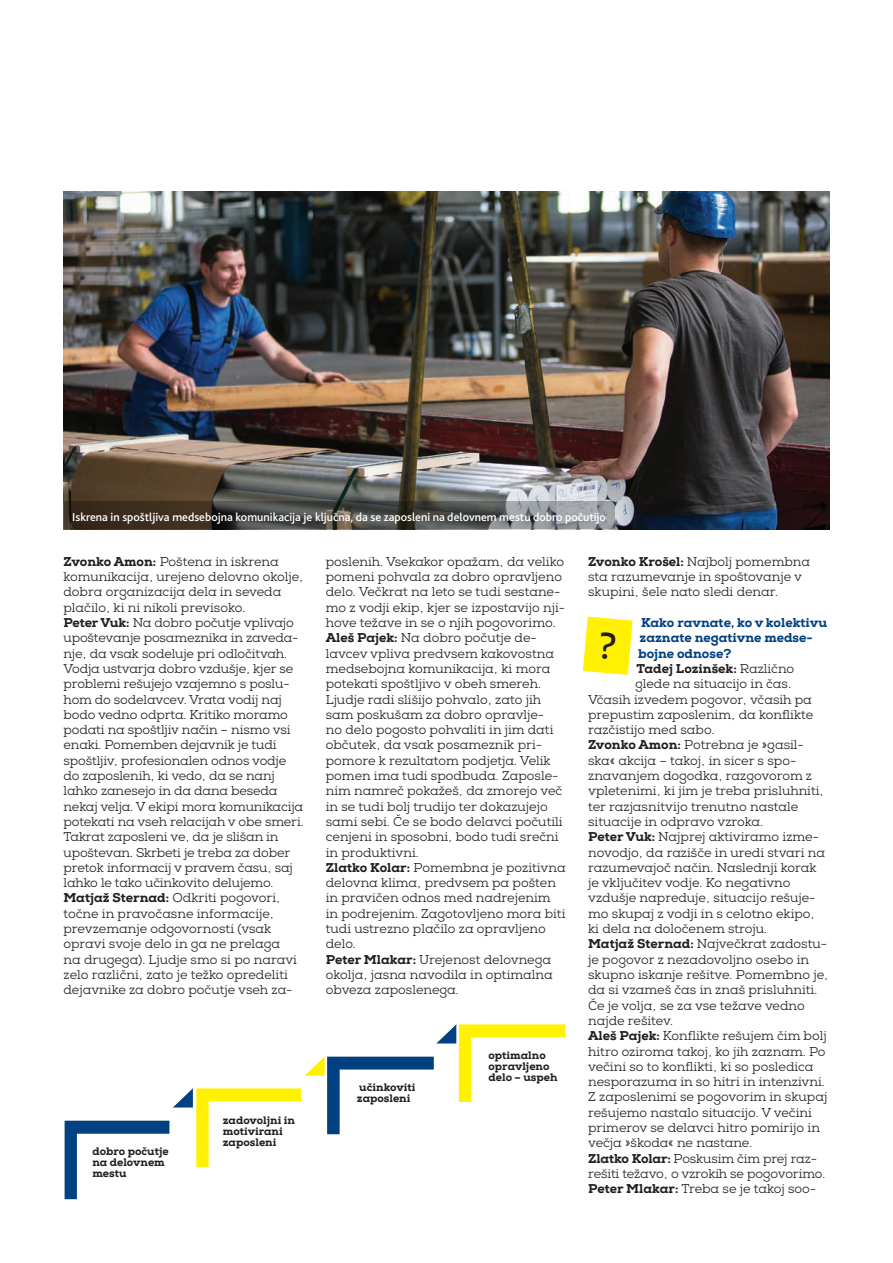
<style>
.page{position:relative;width:893px;height:1263px;background:#fff}
.page>*{position:absolute;margin:0;border:0;box-sizing:border-box;transform-origin:0 0}
.t1{font:12.75px/15.3px "Nexa Slab";color:#231f20}
.t2{font:800 12.75px "Nexa Slab";color:#014081}
.t3{font:800 12.75px "Nexa Slab";color:#231f20}
.t4{font:500 12px "Bliss 2";color:#fff}
.t5{font:800 10.8px/10.8px "Nexa Slab";color:#231f20}
.s1{font-weight:800}
.s2{font-weight:400}
</style>
<div class="page">
<svg style="left:65px;top:1024px;width:500px;height:175px"></svg>
<img style="left:64px;top:191px;width:765px;height:338px">
<svg style="left:64px;top:501px;width:550px;height:28px;background:#53504b"></svg>
<svg style="left:583px;top:617px;width:50px;height:58px;background:#fff327"></svg>
<p class="t4" style="left:72px;top:509px;width:535px">Iskrena in spoštljiva medsebojna komunikacija je ključna, da se zaposleni na delovnem mestu dobro počutijo</p>
<p class="t1" style="left:64px;top:554px;width:242px"><span class="s1">Zvonko Amon:</span> Poštena in iskrena komunikacija, urejeno delovno okolje, dobra organizacija dela in seveda plačilo, ki ni nikoli previsoko.<br><span class="s1">Peter Vuk:</span> Na dobro počutje vplivajo upoštevanje posameznika in zaveda&shy;nje, da vsak sodeluje pri odločitvah.<br>Vodja ustvarja dobro vzdušje, kjer se problemi rešujejo vzajemno s poslu&shy;hom do sodelavcev. Vrata vodij naj bodo vedno odprta. Kritiko moramo podati na spoštljiv način – nismo vsi enaki. Pomemben dejavnik je tudi spoštljiv, profesionalen odnos vodje do zaposlenih, ki vedo, da se nanj lahko zanesejo in da dana beseda nekaj velja. V ekipi mora komunikacija potekati na vseh relacijah v obe smeri.<br>Takrat zaposleni ve, da je slišan in upoštevan. Skrbeti je treba za dober pretok informacij v pravem času, saj lahko le tako učinkovito delujemo.<br><span class="s1">Matjaž Sternad:</span> Odkriti pogovori, točne in pravočasne informacije, prevzemanje odgovornosti (vsak opravi svoje delo in ga ne prelaga<br>na drugega). Ljudje smo si po naravi zelo različni, zato je težko opredeliti dejavnike za dobro počutje vseh za-</p>
<p class="t1" style="left:326px;top:554px;width:241px">poslenih. Vsekakor opažam, da veliko pomeni pohvala za dobro opravljeno delo. Večkrat na leto se tudi sestane&shy;mo z vodji ekip, kjer se izpostavijo nji&shy;hove težave in se o njih pogovorimo.<br><span class="s1">Aleš Pajek:</span> Na dobro počutje de&shy;lavcev vpliva predvsem kakovostna medsebojna komunikacija, ki mora potekati spoštljivo v obeh smereh.<br>Ljudje radi slišijo pohvalo, zato jih sam poskušam za dobro opravlje-<br>no delo pogosto pohvaliti in jim dati občutek, da vsak posameznik pri&shy;pomore k rezultatom podjetja. Velik pomen ima tudi spodbuda. Zaposle&shy;nim namreč pokažeš, da zmorejo več in se tudi bolj trudijo ter dokazujejo sami sebi. Če se bodo delavci počutili cenjeni in sposobni, bodo tudi srečni in produktivni.<br><span class="s1">Zlatko Kolar:</span> Pomembna je pozitivna delovna klima, predvsem pa pošten in pravičen odnos med nadrejenim in podrejenim. Zagotovljeno mora biti tudi ustrezno plačilo za opravljeno delo.<br><span class="s1">Peter Mlakar:</span> Urejenost delovnega okolja, jasna navodila in optimalna obveza zaposlenega.</p>
<p class="t1" style="left:588px;top:554px;width:223px"><span class="s1">Zvonko Krošel:</span> Najbolj pomembna sta razumevanje in spoštovanje v skupini, šele nato sledi denar.</p>
<p class="t2" style="left:641px;top:615px;width:188px">Kako ravnate, ko v kolektivu</p>
<p class="t2" style="left:640px;top:630px;width:175px">zaznate negativne medse-</p>
<p class="t2" style="left:638px;top:645px;width:95px">bojne odnose?</p>
<p class="t3" style="left:637px;top:660px;width:159px">Tadej Lozinšek: <span class="s2">Različno</span></p>
<p class="t1" style="left:635px;top:676px;width:157px">glede na situacijo in čas.</p>
<p class="t1" style="left:588px;top:692px;width:225px">Včasih izvedem pogovor, včasih pa</p>
<p class="t1" style="left:588px;top:707px;width:227px">prepustim zaposlenim, da konflikte</p>
<p class="t1" style="left:588px;top:722px;width:128px">razčistijo med sabo.</p>
<p class="t1" style="left:588px;top:738px;width:217px"><span class="s1">Zvonko Amon:</span> Potrebna je »gasil-</p>
<p class="t1" style="left:588px;top:753px;width:210px">ska« akcija – takoj, in sicer s spo-</p>
<p class="t1" style="left:588px;top:768px;width:225px">znavanjem dogodka, razgovorom z</p>
<p class="t1" style="left:588px;top:784px;width:237px">vpletenimi, ki jim je treba prisluhniti,</p>
<p class="t1" style="left:588px;top:799px;width:212px">ter razjasnitvijo trenutno nastale</p>
<p class="t1" style="left:588px;top:814px;width:176px">situacije in odpravo vzroka.</p>
<p class="t1" style="left:588px;top:829px;width:232px"><span class="s1">Peter Vuk:</span> Najprej aktiviramo izme-</p>
<p class="t1" style="left:588px;top:845px;width:238px">novodjo, da razišče in uredi stvari na</p>
<p class="t1" style="left:588px;top:860px;width:230px">razumevajoč način. Naslednji korak</p>
<p class="t1" style="left:588px;top:875px;width:204px">je vključitev vodje. Ko negativno</p>
<p class="t1" style="left:588px;top:891px;width:229px">vzdušje napreduje, situacijo rešuje-</p>
<p class="t1" style="left:588px;top:906px;width:228px">mo skupaj z vodji in s celotno ekipo,</p>
<p class="t1" style="left:588px;top:921px;width:181px">ki dela na določenem stroju.</p>
<p class="t1" style="left:588px;top:937px;width:240px"><span class="s1">Matjaž Sternad:</span> Največkrat zadostu-</p>
<p class="t1" style="left:588px;top:952px;width:223px">je pogovor z nezadovoljno osebo in</p>
<p class="t1" style="left:588px;top:967px;width:242px">skupno iskanje rešitve. Pomembno je,</p>
<p class="t1" style="left:588px;top:982px;width:231px">da si vzameš čas in znaš prisluhniti.</p>
<p class="t1" style="left:588px;top:998px;width:218px">Če je volja, se za vse težave vedno</p>
<p class="t1" style="left:588px;top:1013px;width:87px">najde rešitev.</p>
<p class="t1" style="left:588px;top:1028px;width:240px"><span class="s1">Aleš Pajek:</span> Konflikte rešujem čim bolj</p>
<p class="t1" style="left:588px;top:1044px;width:239px">hitro oziroma takoj, ko jih zaznam. Po</p>
<p class="t1" style="left:588px;top:1059px;width:227px">večini so to konflikti, ki so posledica</p>
<p class="t1" style="left:588px;top:1074px;width:238px">nesporazuma in so hitri in intenzivni.</p>
<p class="t1" style="left:588px;top:1090px;width:241px">Z zaposlenimi se pogovorim in skupaj</p>
<p class="t1" style="left:588px;top:1105px;width:225px">rešujemo nastalo situacijo. V večini</p>
<p class="t1" style="left:588px;top:1120px;width:233px">primerov se delavci hitro pomirijo in</p>
<p class="t1" style="left:588px;top:1135px;width:166px">večja »škoda« ne nastane.</p>
<p class="t1" style="left:588px;top:1151px;width:230px"><span class="s1">Zlatko Kolar:</span> Poskusim čim prej raz-</p>
<p class="t1" style="left:588px;top:1166px;width:239px">rešiti težavo, o vzrokih se pogovorimo.</p>
<p class="t1" style="left:588px;top:1181px;width:229px"><span class="s1">Peter Mlakar:</span> Treba se je takoj soo-</p>
<p class="t5" style="left:489px;top:1050px;width:70px">optimalno opravljeno delo – uspeh</p>
<p class="t5" style="left:357px;top:1082px;width:60px">učinkoviti zaposleni</p>
<p class="t5" style="left:223px;top:1115px;width:74px">zadovoljni in motivirani zaposleni</p>
<p class="t5" style="left:92px;top:1146px;width:78px">dobro počutje na delovnem mestu</p>
</div>
